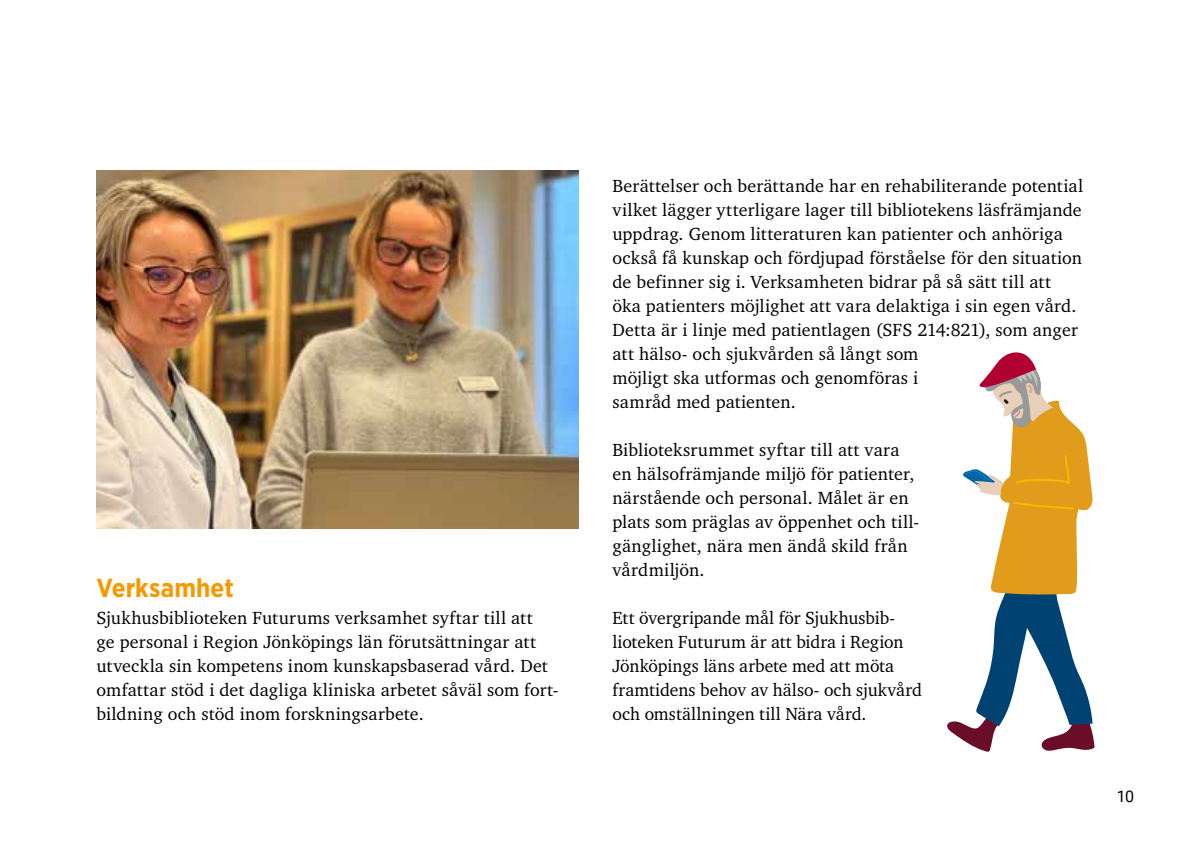
<style>
.page{position:relative;width:1191px;height:842px;background:#fff}
.page>*{position:absolute;margin:0;border:0;box-sizing:border-box;transform-origin:0 0}
.t1{font:700 26px "Gotham Narrow";letter-spacing:.005em;color:#f69800}
.Bröd{font:18px/24px "Charter IT Cby BT";letter-spacing:.01em;color:#000}
.t2{font:16px "Roboto";color:#000}
</style>
<div class="page">
<svg style="left:947px;top:352px;width:147px;height:400px"></svg>
<img style="left:96px;top:171px;width:482px;height:357px">
<h2 class="t1" style="left:96px;top:571px;width:139px">Verksamhet</h2>
<p class="Bröd" style="left:96px;top:605px;width:463px">Sjukhusbiblioteken Futurums verksamhet syftar till att<br>ge personal i Region Jönköpings län förutsättningar att utveckla sin kompetens inom kunskapsbaserad vård. Det omfattar stöd i det dagliga kliniska arbetet såväl som fort&shy;bildning och stöd inom forskningsarbete.</p>
<p class="Bröd" style="left:612px;top:173px;width:472px">Berättelser och berättande har en rehabiliterande potential vilket lägger ytterligare lager till bibliotekens läsfrämjande uppdrag. Genom litteraturen kan patienter och anhöriga också få kunskap och fördjupad förståelse för den situation de befinner sig i. Verksamheten bidrar på så sätt till att öka patienters möjlighet att vara delaktiga i sin egen vård.<br>Detta är i linje med patientlagen (SFS 214:821), som anger att hälso- och sjukvården så långt som<br>möjligt ska utformas och genomföras i<br>samråd med patienten.</p>
<p class="Bröd" style="left:612px;top:437px;width:308px">Biblioteksrummet syftar till att vara en hälsofrämjande miljö för patienter, närstående och personal. Målet är en plats som präglas av öppenhet och till&shy;gänglighet, nära men ändå skild från vårdmiljön.</p>
<p class="Bröd" style="left:612px;top:605px;width:311px">Ett övergripande mål för Sjukhusbib&shy;lioteken Futurum är att bidra i Region Jönköpings läns arbete med att möta framtidens behov av hälso- och sjukvård och omställningen till Nära vård.</p>
<p class="t2" style="left:1116px;top:785px;width:19px">10</p>
</div>
